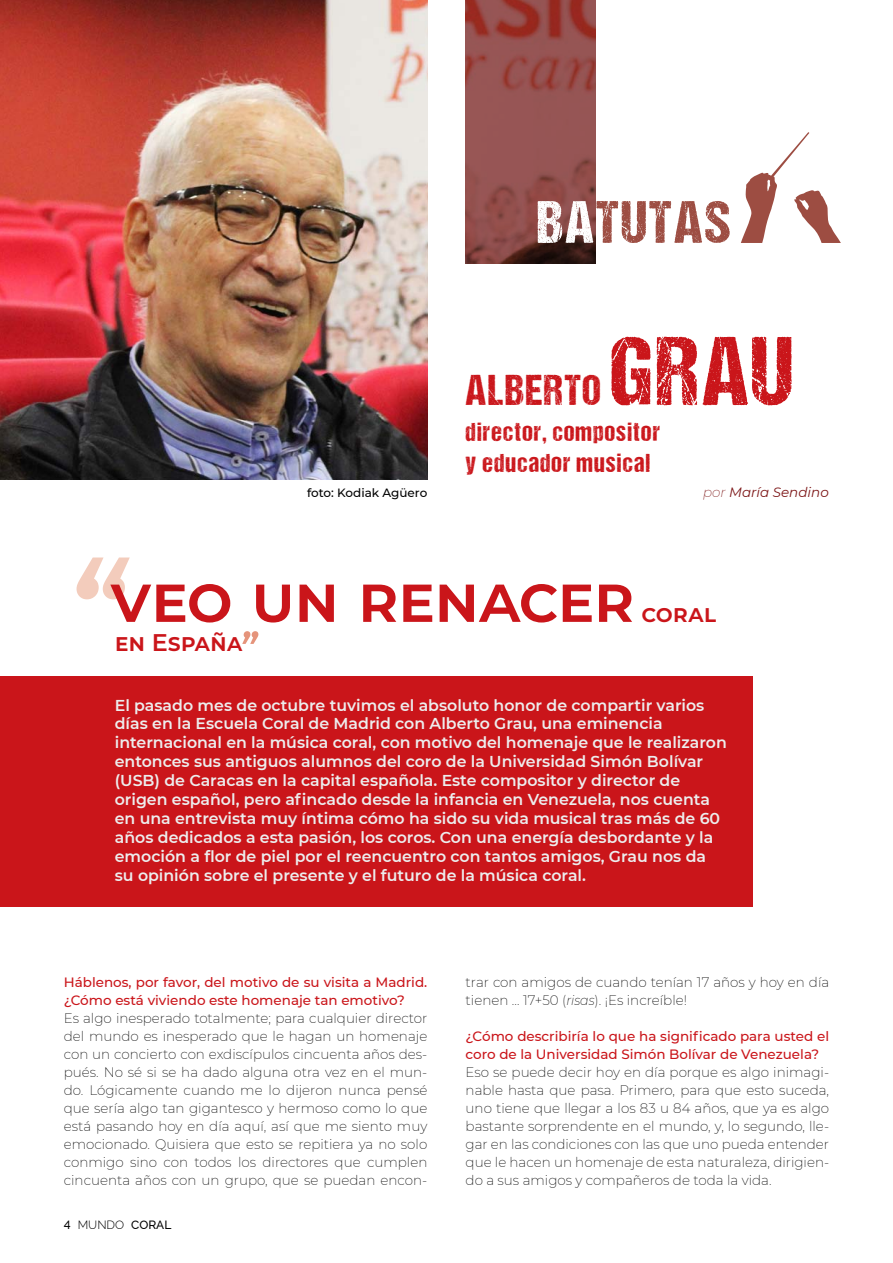
<style>
.page{position:relative;width:893px;height:1263px;background:#fff}
.page>*{position:absolute;margin:0;border:0;box-sizing:border-box;transform-origin:0 0}
.t1{font:97.95px "DCC Ash";color:#ca151a}
.t2{font:600 65.1px "Montserrat";color:#ca151a}
.t3{font:60px "DCC Ash";letter-spacing:.03em;color:#9d4d42}
.t4{font:43.2px "DCC Ash";letter-spacing:.035em;color:#ca151a}
.t5{font:25.95px/31px "DCC Ash";letter-spacing:.05em;color:#ca151a}
.t6{font:600 24px "Montserrat";color:#ca151a}
.Entradilla{font:600 15.75px/18.9px "Montserrat";color:#ededed}
.Cuerpo_texto{font:200 13.5px/18px "Montserrat";color:#000;text-align:justify}
.Pregunta{font:500 13.5px/18px "Montserrat";color:#ca151a}
.Cuerpo_texto-2{font:italic 13.5px "Montserrat";color:#7d1718}
.t7{font:500 12px "Montserrat";color:#000}
.t8{font:500 12px "Raleway";color:#000}
.s1{color:#fff}
.s2{font-weight:200}
.s3{font-weight:300}
.s4{font-style:italic}
</style>
<div class="page">
<img style="left:0;top:0;width:427px;height:479px">
<svg style="left:466px;top:0;width:130px;height:264px;background:#8d4a48"></svg>
<div style="left:0;top:676px;width:752px;height:230px;background:#ca151a"></div>
<svg style="left:77px;top:557px;width:53px;height:42px"></svg>
<svg style="left:242px;top:631px;width:16px;height:13px"></svg>
<svg style="left:741px;top:132px;width:100px;height:111px"></svg>
<p class="t3" style="left:537px;top:190px;width:195px"><span class="s1">BA</span>TUTAS</p>
<p class="t7" style="left:307px;top:485px;width:122px">foto: Kodiak Agüero</p>
<p class="t1" style="left:610px;top:319px;width:184px">GRAU</p>
<p class="t5" style="left:466px;top:415px;width:196px">director, compositor y educador musical</p>
<p class="t4" style="left:466px;top:367px;width:137px">ALBERTO</p>
<p class="Cuerpo_texto-2" style="left:703px;top:483px;width:127px"><span class="s2">por</span> María Sendino</p>
<p class="t2" style="left:110px;top:553px;width:526px">veo un renacer</p>
<p class="t6" style="left:115px;top:625px;width:128px">en España</p>
<p class="t6" style="left:642px;top:596px;width:71px">coral</p>
<p class="Entradilla" style="left:115px;top:695px;width:613px">El pasado mes de octubre tuvimos el absoluto honor de compartir varios días en la Escuela Coral de Madrid con Alberto Grau, una eminencia internacional en la música coral, con motivo del homenaje que le realizaron entonces sus antiguos alumnos del coro de la Universidad Simón Bolívar (USB) de Caracas en la capital española. Este compositor y director de origen español, pero afincado desde la infancia en Venezuela, nos cuenta en una entrevista muy íntima cómo ha sido su vida musical tras más de 60 años dedicados a esta pasión, los coros. Con una energía desbordante y la emoción a flor de piel por el reencuentro con tantos amigos, Grau nos da su opinión sobre el presente y el futuro de la música coral.</p>
<p class="Pregunta" style="left:64px;top:973px;width:365px">Háblenos, por favor, del motivo de su visita a Madrid. ¿Cómo está viviendo este homenaje tan emotivo?</p>
<p class="Cuerpo_texto" style="left:64px;top:1009px;width:365px">Es algo inesperado totalmente; para cualquier director del mundo es inesperado que le hagan un homenaje con un concierto con exdiscípulos cincuenta años des&shy;pués. No sé si se ha dado alguna otra vez en el mun&shy;do. Lógicamente cuando me lo dijeron nunca pensé que sería algo tan gigantesco y hermoso como lo que está pasando hoy en día aquí, así que me siento muy emocionado. Quisiera que esto se repitiera ya no solo conmigo sino con todos los directores que cumplen cincuenta años con un grupo, que se puedan encon-</p>
<p class="t8" style="left:64px;top:1215px;width:109px">4 <span class="s3">MUNDO</span> CORAL</p>
<p class="Cuerpo_texto" style="left:466px;top:973px;width:365px">trar con amigos de cuando tenían 17 años y hoy en día tienen … 17+50 (<span class="s4">risas</span>). ¡Es increíble!</p>
<p class="Pregunta" style="left:466px;top:1027px;width:365px">¿Cómo describiría lo que ha significado para usted el coro de la Universidad Simón Bolívar de Venezuela?</p>
<p class="Cuerpo_texto" style="left:466px;top:1063px;width:365px">Eso se puede decir hoy en día porque es algo inimagi&shy;nable hasta que pasa. Primero, para que esto suceda, uno tiene que llegar a los 83 u 84 años, que ya es algo bastante sorprendente en el mundo, y, lo segundo, lle&shy;gar en las condiciones con las que uno pueda entender que le hacen un homenaje de esta naturaleza, dirigien&shy;do a sus amigos y compañeros de toda la vida.</p>
</div>
